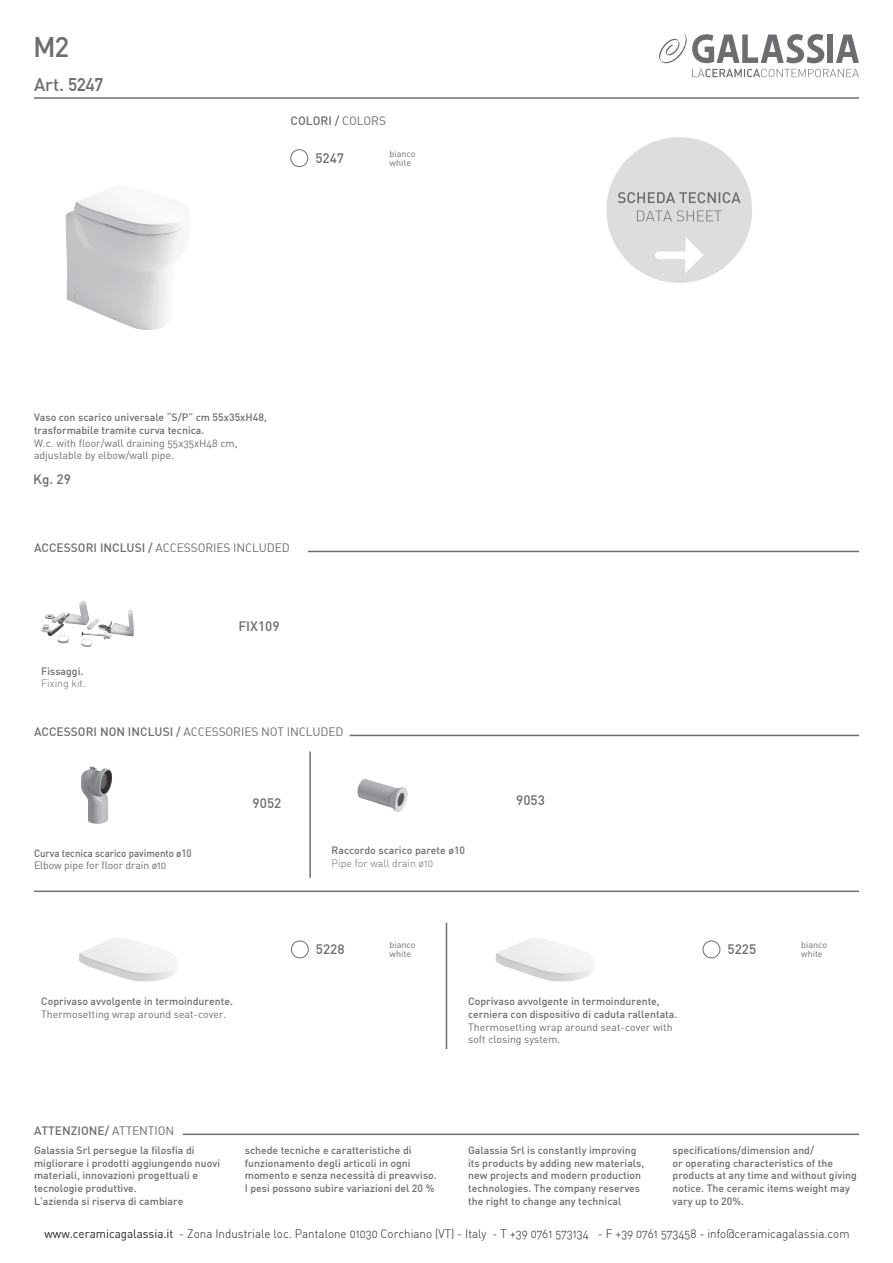
<style>
.page{position:relative;width:893px;height:1263px;background:#fff}
.page>*{position:absolute;margin:0;border:0;box-sizing:border-box;transform-origin:0 0}
.t1{font:500 27.9px "DIN";color:#6c6d70}
.t2{font:500 18px "DIN";color:#6c6d70}
.t3{font:500 13.5px "DIN";color:#6c6d70}
.t4{font:300 12px "DIN Alternate";color:#231f20}
.t5{font:12px "DIN Alternate";letter-spacing:-.01em;color:#6c6d70}
.t6{font:500 12px "DIN";color:#6c6d70}
.t7{font:500 10.5px/12.6px "DIN";color:#6c6d70}
.t8{font:10.5px/12.6px "DIN Alternate";color:#6c6d70}
.t9{font:500 10.5px "DIN";color:#6c6d70;scale:.92 1}
.t10{font:300 10.5px "DIN Alternate";color:#6c6d70}
.t11{font:9px/9px "DIN Alternate";color:#6c6d70}
.s1{font-family:"DIN Alternate";font-weight:700}
.s2{font-family:"DIN Alternate";font-weight:400}
.s3{font-family:"DIN";font-weight:500}
.s4{font-weight:400}
</style>
<div class="page">
<hr style="left:183px;top:1133px;width:676px;height:2px;background:#6c6d70">
<svg style="left:659px;top:34px;width:200px;height:43px"></svg>
<hr style="left:34px;top:97px;width:825px;height:2px;background:#6c6d70">
<div style="left:291px;top:149px;width:17px;height:18px;border:1px solid #6c6d70;border-radius:50%"></div>
<img style="left:41px;top:601px;width:93px;height:42px">
<hr style="left:350px;top:735px;width:509px;height:1px;background:#6c6d70">
<hr style="left:34px;top:890px;width:825px;height:2px;background:#6c6d70">
<hr style="left:308px;top:551px;width:551px;height:1px;background:#6c6d70">
<img style="left:81px;top:766px;width:31px;height:58px">
<hr style="left:446px;top:923px;width:1px;height:126px;background:#6c6d70">
<div style="left:291px;top:941px;width:18px;height:17px;border:1px solid #6c6d70;border-radius:50%"></div>
<div style="left:703px;top:941px;width:17px;height:17px;border:1px solid #6c6d70;border-radius:50%"></div>
<img style="left:495px;top:937px;width:98px;height:45px">
<img style="left:79px;top:937px;width:98px;height:45px">
<hr style="left:309px;top:751px;width:2px;height:127px;background:#6c6d70">
<img style="left:357px;top:779px;width:51px;height:33px">
<img style="left:66px;top:190px;width:119px;height:140px">
<div style="left:606px;top:137px;width:146px;height:146px;background:#dcdddf;border-radius:50%"></div>
<svg style="left:637px;top:210px;width:85px;height:11px"></svg>
<svg style="left:618px;top:192px;width:123px;height:11px"></svg>
<div style="left:659px;top:252px;width:32px;height:7px;background:#fff"></div>
<svg style="left:685px;top:238px;width:18px;height:35px"></svg>
<h1 class="t1" style="left:33px;top:29px;width:38px">M2</h1>
<h2 class="t2" style="left:34px;top:73px;width:71px">Art. <span class="s1">5247</span></h2>
<p class="t6" style="left:291px;top:113px;width:97px">COLORI / <span class="s2">COLORS</span></p>
<p class="t3" style="left:315px;top:149px;width:30px">5247</p>
<p class="t11" style="left:390px;top:149px;width:28px">bianco white</p>
<p class="t7" style="left:34px;top:411px;width:234px">Vaso con scarico universale “S/P” cm 55x35xH48, trasformabile tramite curva tecnica.</p>
<p class="t8" style="left:34px;top:436px;width:205px">W.c. with floor/wall draining 55x35xH48 cm, adjustable by elbow/wall pipe.</p>
<p class="t3" style="left:33px;top:471px;width:39px">Kg. 29</p>
<p class="t5" style="left:34px;top:540px;width:258px"><span class="s3">ACCESSORI INCLUSI /</span> ACCESSORIES INCLUDED</p>
<p class="t7" style="left:41px;top:664px;width:44px">Fissaggi.</p>
<p class="t10" style="left:41px;top:677px;width:46px">Fixing kit.</p>
<p class="t3" style="left:238px;top:618px;width:43px">FIX109</p>
<p class="t5" style="left:34px;top:724px;width:311px"><span class="s3">ACCESSORI NON INCLUSI /</span> ACCESSORIES NOT INCLUDED</p>
<p class="t9" style="left:34px;top:846px;width:173px">Curva tecnica scarico pavimento ø10</p>
<p class="t8" style="left:34px;top:859px;width:134px">Elbow pipe for floor drain ø10</p>
<p class="t3" style="left:253px;top:794px;width:30px">9052</p>
<p class="t7" style="left:332px;top:844px;width:135px">Raccordo scarico parete ø10</p>
<p class="t10" style="left:332px;top:857px;width:103px">Pipe for wall drain ø10</p>
<p class="t3" style="left:516px;top:791px;width:30px">9053</p>
<p class="t7" style="left:41px;top:995px;width:193px">Coprivaso avvolgente in termoindurente.</p>
<p class="t8" style="left:41px;top:1008px;width:187px">Thermosetting wrap around seat-cover.</p>
<p class="t6" style="left:34px;top:1123px;width:142px">ATTENZIONE/ <span class="s2">ATTENTION</span></p>
<p class="t3" style="left:316px;top:941px;width:30px">5228</p>
<p class="t11" style="left:390px;top:940px;width:28px">bianco white</p>
<p class="t3" style="left:727px;top:941px;width:30px">5225</p>
<p class="t11" style="left:801px;top:940px;width:28px">bianco white</p>
<p class="t7" style="left:468px;top:995px;width:211px">Coprivaso avvolgente in termoindurente, cerniera con dispositivo di caduta rallentata.</p>
<p class="t8" style="left:468px;top:1020px;width:206px">Thermosetting wrap around seat-cover with soft closing system.</p>
<p class="t7" style="left:34px;top:1144px;width:188px">Galassia Srl persegue la filosfia di migliorare i prodotti aggiungendo nuovi materiali, innovazioni progettuali e tecnologie produttive.<br>L’azienda si riserva di cambiare</p>
<p class="t7" style="left:245px;top:1144px;width:193px">schede tecniche e caratteristiche di funzionamento degli articoli in ogni momento e senza necessità di preavviso.<br>I pesi possono subire variazioni del 20 %</p>
<p class="t7" style="left:468px;top:1144px;width:178px">Galassia Srl is constantly improving its products by adding new materials, new projects and modern production technologies. The company reserves the right to change any technical</p>
<p class="t7" style="left:673px;top:1144px;width:186px">specifications/dimension and/<br>or operating characteristics of the products at any time and without giving notice. The ceramic items weight may vary up to 20%.</p>
<p class="t4" style="left:44px;top:1226px;width:807px"><span class="s4">www.ceramicagalassia.it</span> - Zona Industriale loc. Pantalone 01030 Corchiano (VT) - Italy - T +39 0761 573134 - F +39 0761 573458 - info@ceramicagalassia.com</p>
</div>
